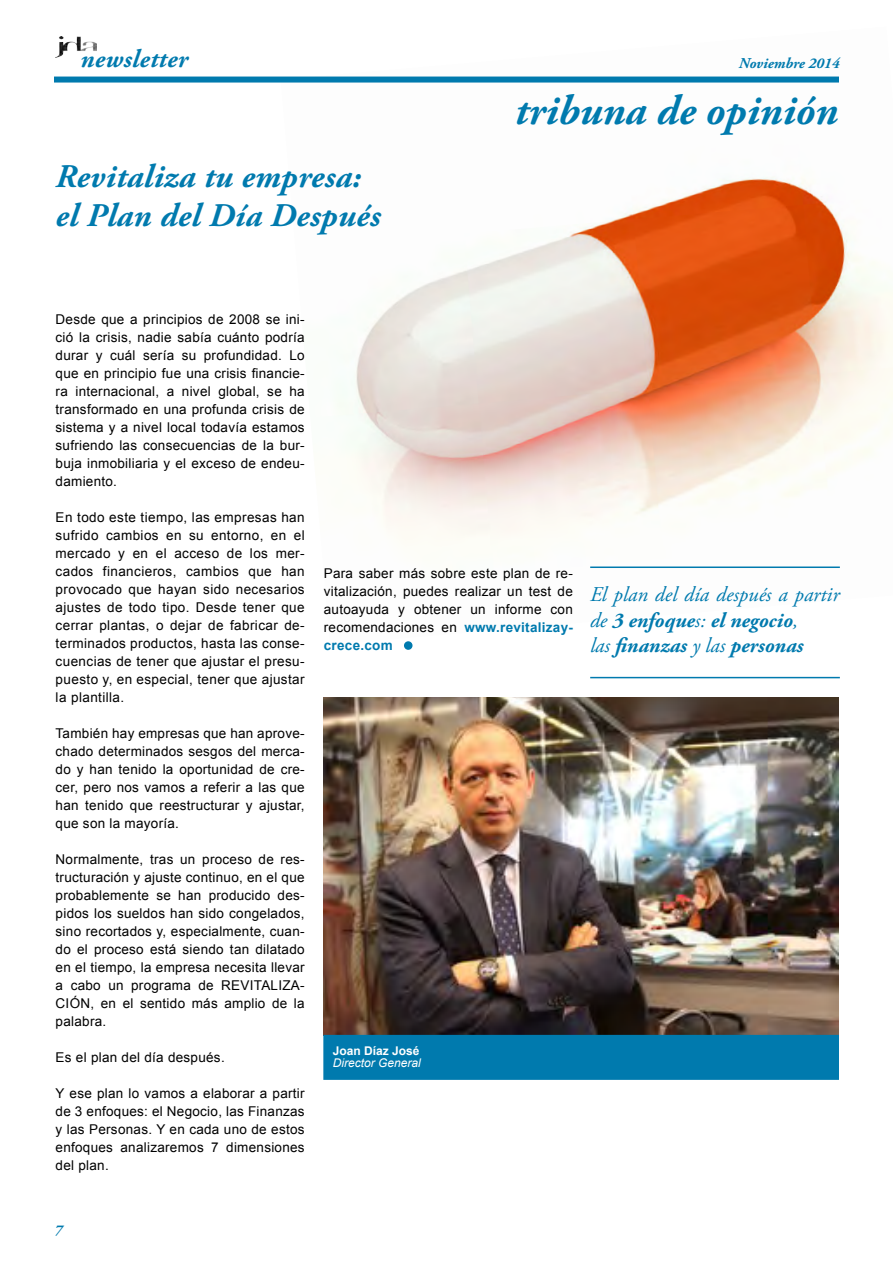
<style>
.page{position:relative;width:893px;height:1263px;background:#fff}
.page>*{position:absolute;margin:0;border:0;box-sizing:border-box;transform-origin:0 0}
.t1{font:italic 700 42px "Adobe Garamond Pro";color:#007aae}
.t2{font:italic 700 33px/39.6px "Adobe Garamond Pro";letter-spacing:.01em;color:#007aae}
.t3{font:italic 700 25.5px "Adobe Garamond Pro";letter-spacing:.015em;color:#007aae}
.t4{font:italic 21px/25.2px "Adobe Garamond Pro";color:#007aae}
.t5{font:italic 700 15px "Adobe Garamond Pro";color:#007aae}
.t6{font:13.5px/18px "Arial";letter-spacing:.02em;color:#000;text-align:justify}
.t7{font:italic 12px "Arial";color:#fff}
.t8{font:700 12px "Arial";color:#fff}
.s1{font-weight:700;color:#007aae}
.s2{font-weight:700}
</style>
<div class="page">
<img style="left:281px;top:76px;width:612px;height:567px">
<div style="left:54px;top:77px;width:785px;height:6px;background:#007aae"></div>
<div style="left:404px;top:641px;width:8px;height:9px;background:#007aae;border-radius:50%"></div>
<img style="left:323px;top:698px;width:516px;height:337px">
<div style="left:323px;top:1035px;width:516px;height:45px;background:#007aae"></div>
<hr style="left:590px;top:566px;width:250px;height:2px;background:#007aae">
<hr style="left:590px;top:677px;width:250px;height:1px;background:#007aae">
<img style="left:56px;top:36px;width:40px;height:21px">
<h3 class="t3" style="left:81px;top:45px;width:109px">newsletter</h3>
<p class="t5" style="left:739px;top:55px;width:102px">Noviembre 2014</p>
<h2 class="t2" style="left:56px;top:157px;width:326px">Revitaliza tu empresa: el Plan del Día Después</h2>
<h1 class="t1" style="left:515px;top:87px;width:324px">tribuna de opinión</h1>
<p class="t6" style="left:56px;top:311px;width:251px">Desde que a principios de 2008 se ini&shy;ció la crisis, nadie sabía cuánto podría durar y cuál sería su profundidad. Lo que en principio fue una crisis financie&shy;ra internacional, a nivel global, se ha transformado en una profunda crisis de sistema y a nivel local todavía estamos sufriendo las consecuencias de la bur&shy;buja inmobiliaria y el exceso de endeu&shy;damiento.</p>
<p class="t6" style="left:56px;top:509px;width:251px">En todo este tiempo, las empresas han sufrido cambios en su entorno, en el mercado y en el acceso de los mer&shy;cados financieros, cambios que han provocado que hayan sido necesarios ajustes de todo tipo. Desde tener que cerrar plantas, o dejar de fabricar de&shy;terminados productos, hasta las conse&shy;cuencias de tener que ajustar el presu&shy;puesto y, en especial, tener que ajustar la plantilla.</p>
<p class="t6" style="left:56px;top:725px;width:251px">También hay empresas que han aprove&shy;chado determinados sesgos del merca&shy;do y han tenido la oportunidad de cre&shy;cer, pero nos vamos a referir a las que han tenido que reestructurar y ajustar, que son la mayoría.</p>
<p class="t6" style="left:56px;top:851px;width:251px">Normalmente, tras un proceso de res&shy;tructuración y ajuste continuo, en el que probablemente se han producido des&shy;pidos los sueldos han sido congelados, sino recortados y, especialmente, cuan&shy;do el proceso está siendo tan dilatado en el tiempo, la empresa necesita llevar a cabo un programa de REVITALIZA-CIÓN, en el sentido más amplio de la palabra.</p>
<p class="t6" style="left:56px;top:1049px;width:171px">Es el plan del día después.</p>
<p class="t6" style="left:56px;top:1085px;width:251px">Y ese plan lo vamos a elaborar a partir de 3 enfoques: el Negocio, las Finanzas y las Personas. Y en cada uno de estos enfoques analizaremos 7 dimensiones del plan.</p>
<p class="t6" style="left:324px;top:564px;width:251px">Para saber más sobre este plan de re&shy;vitalización, puedes realizar un test de autoayuda y obtener un informe con recomendaciones en <span class="s1">www.revitalizay&shy;crece.com</span></p>
<h3 class="t4" style="left:590px;top:583px;width:251px">El plan del día después a partir de <span class="s2">3 enfoque</span>s: <span class="s2">el negocio</span>,<br>las <span class="s2">finanzas</span> y las <span class="s2">personas</span></h3>
<p class="t8" style="left:333px;top:1043px;width:88px">Joan Díaz José</p>
<p class="t7" style="left:333px;top:1055px;width:90px">Director General</p>
<p class="t5" style="left:55px;top:1222px;width:9px">7</p>
</div>
